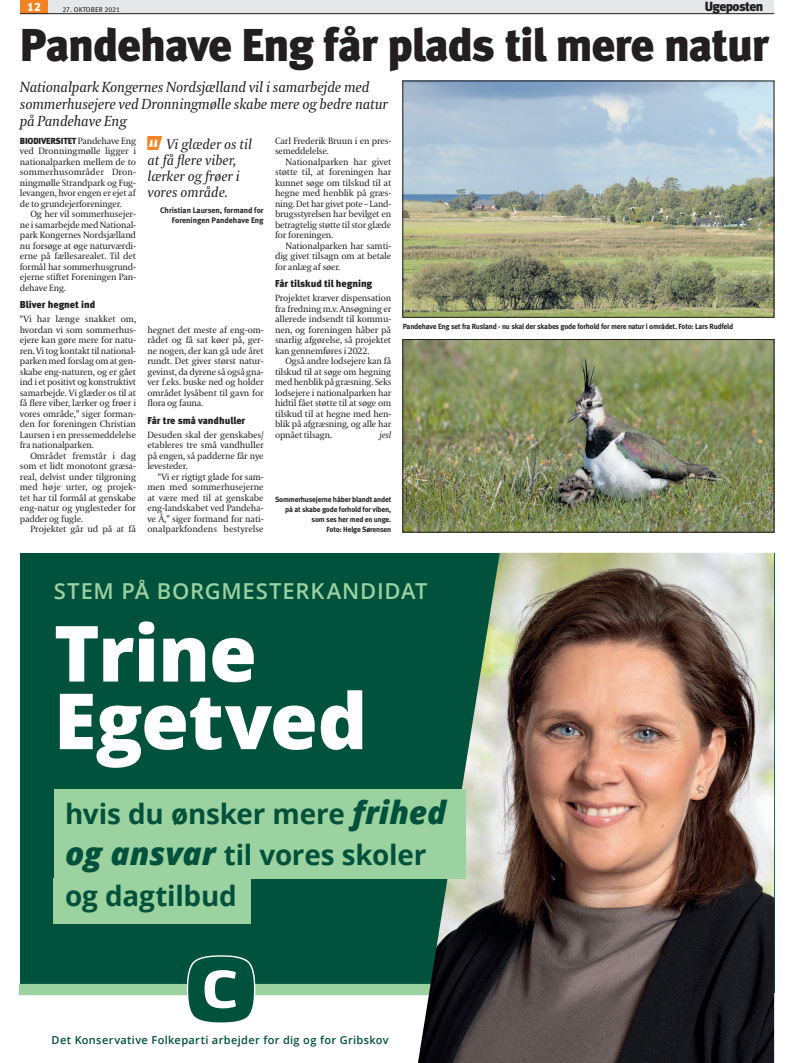
<style>
.page{position:relative;width:794px;height:1063px;background:#fff}
.page>*{position:absolute;margin:0;border:0;box-sizing:border-box;transform-origin:0 0}
.t1{font:800 77.5px/67.6px "Open Sans";letter-spacing:-.01em;color:#fff}
.SN-Rubr_48_fed{font:46px "Meta Black LF";letter-spacing:-.025em;color:#231f20}
.t2{font:700 27.8px/40.9px "Open Sans";letter-spacing:-.005em;color:#00523c}
.t3{font:600 22px "Open Sans";letter-spacing:.035em;color:#9cd1a0}
.SN-Urub_14{font:italic 14.5px/17px "Coranto";letter-spacing:-.01em;color:#231f20}
.t4{font:italic 14px/16px "Coranto";color:#231f20}
.t5{font:13.3px "Meta Black LF";letter-spacing:-.045em;color:#231f20}
.t6{font:12px "Meta Black LF";color:#fff}
.t7{font:600 11px "Open Sans";letter-spacing:.03em;color:#00523c}
.SN-Mellemrubrik{font:10px "Meta Black LF";color:#231f20}
.SN-Brød{font:9px/10.5px "Coranto";letter-spacing:-.015em;color:#231f20;text-align:justify}
.SN-Brød_u_indryk{font:9px/10.5px "Coranto";letter-spacing:-.02em;color:#231f20;text-align:justify}
.SN-Brød_start{font:9px/10.5px "Coranto";letter-spacing:-.02em;color:#231f20;text-align:justify}
.SN-Brød-2{font:italic 9px "Coranto";color:#231f20}
.SN-Brød_start-2{font:8.8px "Meta Black LF";letter-spacing:-.02em;color:#231f20}
.SN-Citat_kilde{font:8px/10px "Meta Bold LF";color:#231f20;text-align:right}
.SN-Billedtekst{font:7.5px/10px "Meta Bold LF";letter-spacing:-.02em;color:#231f20;text-align:right}
.SN-Pagina-V{font:7px "Meta Book LF Caps";color:#231f20}
.s1{font-family:"Coranto";font-size:9px}
.s2{font-family:"Citattegn";font-weight:500;font-style:normal;font-size:18px;color:#f58220}
.s3{font-weight:800;font-style:italic;font-size:31.8px}
</style>
<div class="page">
<div style="left:20px;top:0;width:28px;height:13px;background:#f58220"></div>
<div style="left:48px;top:0;width:726px;height:13px;background:#e6e7e9"></div>
<hr style="left:20px;top:13px;width:754px;height:1px;background:#231f20">
<div style="left:20px;top:553px;width:754px;height:439px;background:#00523c"></div>
<div style="left:54px;top:878px;width:197px;height:45px;background:#9cd1a0"></div>
<svg style="left:20px;top:955px;width:398px;height:68px"></svg>
<img style="left:418px;top:553px;width:356px;height:510px">
<div style="left:54px;top:789px;width:411px;height:46px;background:#9cd1a0"></div>
<div style="left:54px;top:833px;width:411px;height:45px;background:#9cd1a0"></div>
<img style="left:405px;top:341px;width:367px;height:189px">
<div style="left:403px;top:339px;width:371px;height:193px;border:1px solid #231f20"></div>
<img style="left:405px;top:83px;width:367px;height:232px">
<h3 class="t6" style="left:27px;top:-1px;width:15px">12</h3>
<p class="SN-Pagina-V" style="left:62px;top:5px;width:59px">27. OKTOBER 2021</p>
<h3 class="t5" style="left:705px;top:-2px;width:60px">Ugeposten</h3>
<p class="SN-Rubr_48_fed" style="left:20px;top:17px;width:750px">Pandehave Eng får plads til mere natur</p>
<p class="SN-Urub_14" style="left:20px;top:79px;width:369px">Nationalpark Kongernes Nordsjælland vil i samarbejde med sommerhusejere ved Dronningmølle skabe mere og bedre natur på Pandehave Eng</p>
<p class="SN-Brød_start-2" style="left:20px;top:135px;width:118px">BIODIVERSITET <span class="s1">Pandehave Eng</span></p>
<p class="SN-Brød_start" style="left:20px;top:146px;width:118px">ved Dronningmølle ligger i nationalparken mellem de to sommerhusområder Dron&shy;ningmølle Strandpark og Fug&shy;levangen, hvor engen er ejet af de to grundejerforeninger.</p>
<p class="SN-Brød" style="left:20px;top:209px;width:118px;text-indent:10px">Og her vil sommerhusejer&shy;ne i samarbejde med National&shy;park Kongernes Nordsjælland nu forsøge at øge naturværdi&shy;erne på fællesarealet. Til det formål har sommerhusgrund&shy;ejerne stiftet Foreningen Pan&shy;dehave Eng.</p>
<p class="SN-Mellemrubrik" style="left:20px;top:299px;width:77px">Bliver hegnet ind</p>
<p class="SN-Brød_u_indryk" style="left:20px;top:314px;width:118px">“Vi har længe snakket om, hvordan vi som sommerhus&shy;ejere kan gøre mere for natu&shy;ren. Vi tog kontakt til national&shy;parken med forslag om at gen&shy;skabe eng-naturen, og er gået ind i et positivt og konstruktivt samarbejde. Vi glæder os til at få flere viber, lærker og frøer i vores område,” siger forman&shy;den for foreningen Christian Laursen i en pressemeddelelse fra nationalparken.</p>
<p class="SN-Brød" style="left:20px;top:451px;width:118px;text-indent:10px">Området fremstår i dag som et lidt monotont græsa&shy;real, delvist under tilgroning med høje urter, og projek&shy;tet har til formål at genskabe eng-natur og ynglesteder for padder og fugle.</p>
<p class="SN-Brød" style="left:30px;top:524px;width:107px">Projektet går ud på at få</p>
<p class="t4" style="left:147px;top:137px;width:106px"><span class="s2">❟</span> Vi glæder os til at få flere viber, lærker og frøer i vores område.</p>
<p class="SN-Citat_kilde" style="left:160px;top:205px;width:105px">Christian Laursen, formand for<br>Foreningen Pandehave Eng</p>
<p class="SN-Brød" style="left:147px;top:325px;width:118px">hegnet det meste af eng-om&shy;rådet og få sat køer på, ger&shy;ne nogen, der kan gå ude året rundt. Det giver størst natur&shy;gevinst, da dyrene så også gna&shy;ver f.eks. buske ned og holder området lysåbent til gavn for flora og fauna.</p>
<p class="SN-Mellemrubrik" style="left:147px;top:414px;width:99px">Får tre små vandhuller</p>
<p class="SN-Brød_u_indryk" style="left:147px;top:430px;width:118px">Desuden skal der genskabes/ etableres tre små vandhuller på engen, så padderne får nye levesteder.</p>
<p class="SN-Brød" style="left:147px;top:472px;width:118px;text-indent:10px">“Vi er rigtigt glade for sam&shy;men med sommerhusejerne at være med til at genskabe eng-landskabet ved Pandeha&shy;ve Å,” siger formand for nati&shy;onalparkfondens bestyrelse</p>
<p class="SN-Brød" style="left:275px;top:136px;width:118px">Carl Frederik Bruun i en pres&shy;semeddelelse.</p>
<p class="SN-Brød" style="left:275px;top:157px;width:118px;text-indent:10px">Nationalparken har givet støtte til, at foreningen har kunnet søge om tilskud til at hegne med henblik på græs&shy;ning. Det har givet pote – Land&shy;brugsstyrelsen har bevilget en betragtelig støtte til stor glæde for foreningen.</p>
<p class="SN-Brød" style="left:275px;top:241px;width:118px;text-indent:10px">Nationalparken har samti&shy;dig givet tilsagn om at betale for anlæg af søer.</p>
<p class="SN-Mellemrubrik" style="left:275px;top:278px;width:99px">Får tilskud til hegning</p>
<p class="SN-Brød_u_indryk" style="left:275px;top:293px;width:118px">Projektet kræver dispensation fra fredning m.v. Ansøgning er allerede indsendt til kommu&shy;nen, og foreningen håber på snarlig afgørelse, så projektet kan gennemføres i 2022.</p>
<p class="SN-Brød" style="left:275px;top:356px;width:118px;text-indent:10px">Også andre lodsejere kan få tilskud til at søge om hegning med henblik på græsning. Seks lodsejere i nationalparken har hidtil fået støtte til at søge om tilskud til at hegne med hen&shy;blik på afgræsning, og alle har opnået tilsagn.</p>
<p class="SN-Brød-2" style="left:379px;top:429px;width:13px">jesl</p>
<p class="SN-Billedtekst" style="left:275px;top:494px;width:118px">Sommerhusejerne håber blandt andet på at skabe gode forhold for viben, som ses her med en unge.</p>
<p class="SN-Billedtekst" style="left:326px;top:524px;width:66px">Foto: Helge Sørensen</p>
<p class="SN-Billedtekst" style="left:403px;top:322px;width:332px">Pandehave Eng set fra Rusland - nu skal der skabes gode forhold for mere natur i området. Foto: Lars Rudfeld</p>
<p class="t3" style="left:54px;top:576px;width:375px">STEM PÅ BORGMESTERKANDIDAT</p>
<p class="t1" style="left:54px;top:616px;width:315px">Trine<br>Egetved</p>
<p class="t2" style="left:65px;top:793px;width:383px">hvis du ønsker mere <span class="s3">frihed og ansvar</span> til vores skoler</p>
<p class="t2" style="left:65px;top:875px;width:173px">og dagtilbud</p>
<p class="t7" style="left:52px;top:1032px;width:339px">Det Konservative Folkeparti arbejder for dig og for Gribskov</p>
</div>
